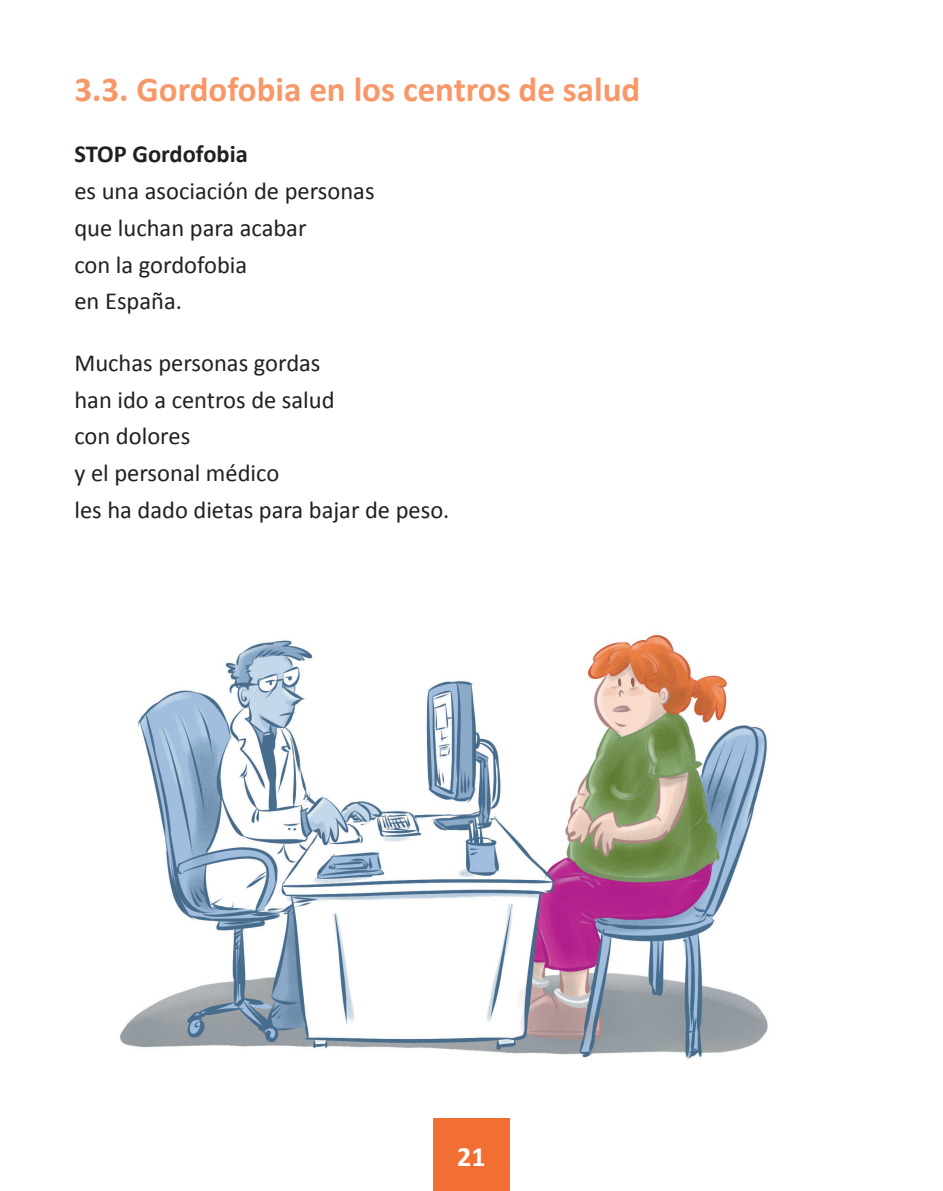
<style>
.page{position:relative;width:943px;height:1191px;background:#fff}
.page>*{position:absolute;margin:0;border:0;box-sizing:border-box;transform-origin:0 0}
.Subtítulo{font:700 35px "Calibri";color:#f89868}
.t1{font:700 28px "Calibri";color:#fff}
.t2{font:24.5px/36.8px "Calibri";color:#231f20}
.s1{font-weight:700}
</style>
<div class="page">
<img style="left:120px;top:634px;width:648px;height:426px">
<div style="left:433px;top:1118px;width:76px;height:73px;background:#f26f33"></div>
<p class="Subtítulo" style="left:74px;top:67px;width:567px">3.3. Gordofobia en los centros de salud</p>
<p class="t2" style="left:74px;top:135px;width:302px"><span class="s1">STOP Gordofobia<br></span>es una asociación de personas que luchan para acabar<br>con la gordofobia<br>en España.</p>
<p class="t2" style="left:74px;top:343px;width:376px">Muchas personas gordas<br>han ido a centros de salud<br>con dolores<br>y el personal médico<br>les ha dado dietas para bajar de peso.</p>
<p class="t1" style="left:457px;top:1139px;width:30px">21</p>
</div>
